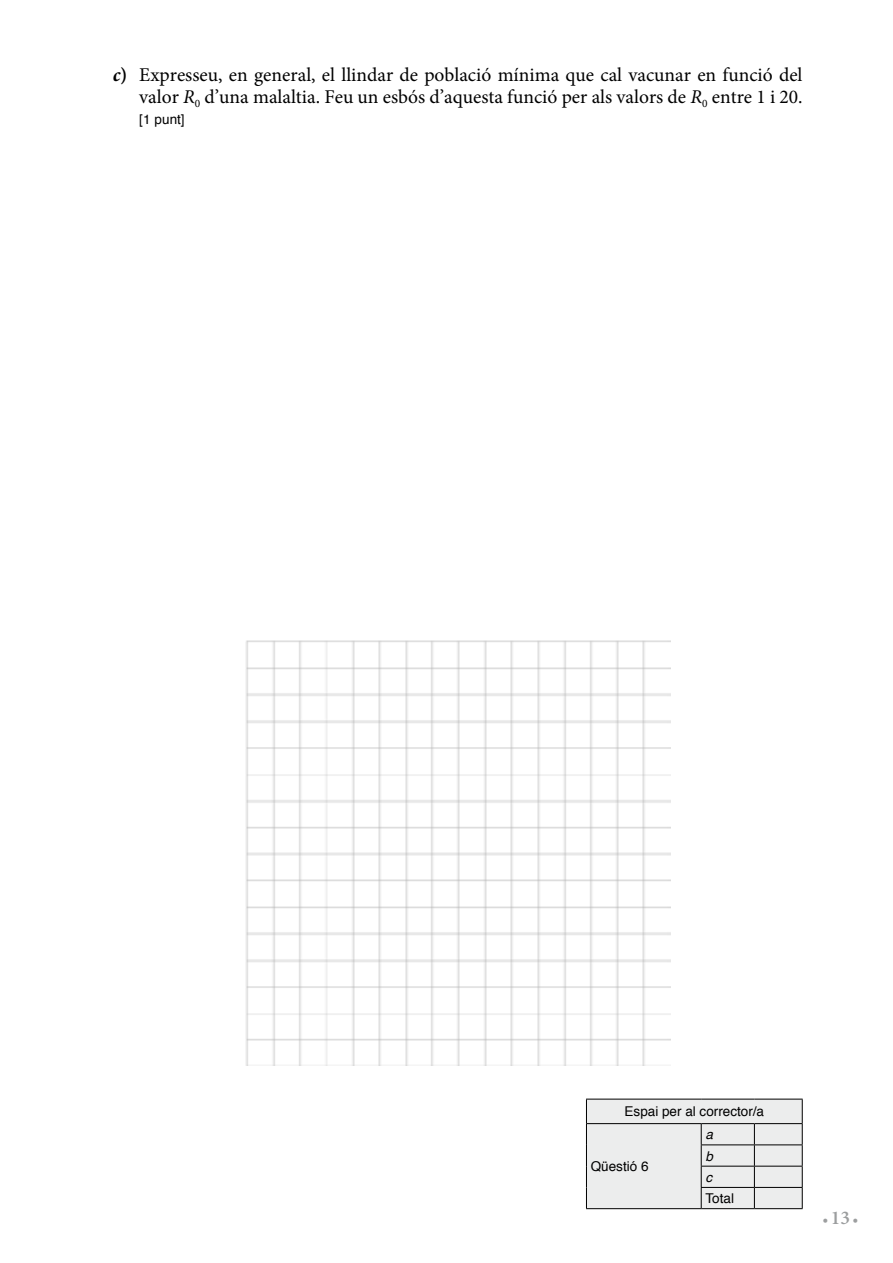
<style>
.page{position:relative;width:893px;height:1263px;background:#fff}
.page>*{position:absolute;margin:0;border:0;box-sizing:border-box;transform-origin:0 0}
.t1{font:19.5px/22.5px "Minion Pro";color:#000;text-align:right}
.t2{font:600 15px "Minion Pro";color:#9c9e9f}
.t3{font:13.5px "Helvetica";color:#000}
.t4{font:italic 13.5px/21.3px "Helvetica";color:#000;text-align:justify}
.s1{font-weight:700;font-style:italic}
.s2{font-weight:700}
.s3{font-style:italic}
.s4{font-size:19.5px}
</style>
<div class="page">
<img style="left:246px;top:640px;width:424px;height:425px">
<svg style="left:586px;top:1099px;width:217px;height:109px;background:#e3e4e4"></svg>
<hr style="left:701px;top:1166px;width:53px;height:1px;background:#000">
<hr style="left:754px;top:1166px;width:49px;height:1px;background:#000">
<hr style="left:701px;top:1187px;width:53px;height:1px;background:#000">
<hr style="left:754px;top:1187px;width:49px;height:1px;background:#000">
<hr style="left:586px;top:1208px;width:115px;height:1px;background:#000">
<hr style="left:701px;top:1208px;width:53px;height:1px;background:#000">
<hr style="left:754px;top:1208px;width:49px;height:1px;background:#000">
<p class="t1" style="left:113px;top:63px;width:691px"><span class="s1">c</span><span class="s2">)</span> Expresseu, en general, el llindar de població mínima que cal vacunar en funció del valor <span class="s3">R</span><sub>0</sub> d’una malaltia. Feu un esbós d’aquesta funció per als valors de <span class="s3">R</span><sub>0</sub> entre 1 i 20.</p>
<p class="t3" style="left:139px;top:109px;width:47px">[1 punt]</p>
<p class="t3" style="left:625px;top:1101px;width:141px">Espai per al corrector/a</p>
<p class="t3" style="left:591px;top:1156px;width:59px">Qüestió 6</p>
<p class="t4" style="left:705px;top:1124px;width:9px">a b c</p>
<p class="t3" style="left:705px;top:1188px;width:30px">Total</p>
<p class="t2" style="left:822px;top:1209px;width:38px">• <span class="s4">13</span> •</p>
</div>
